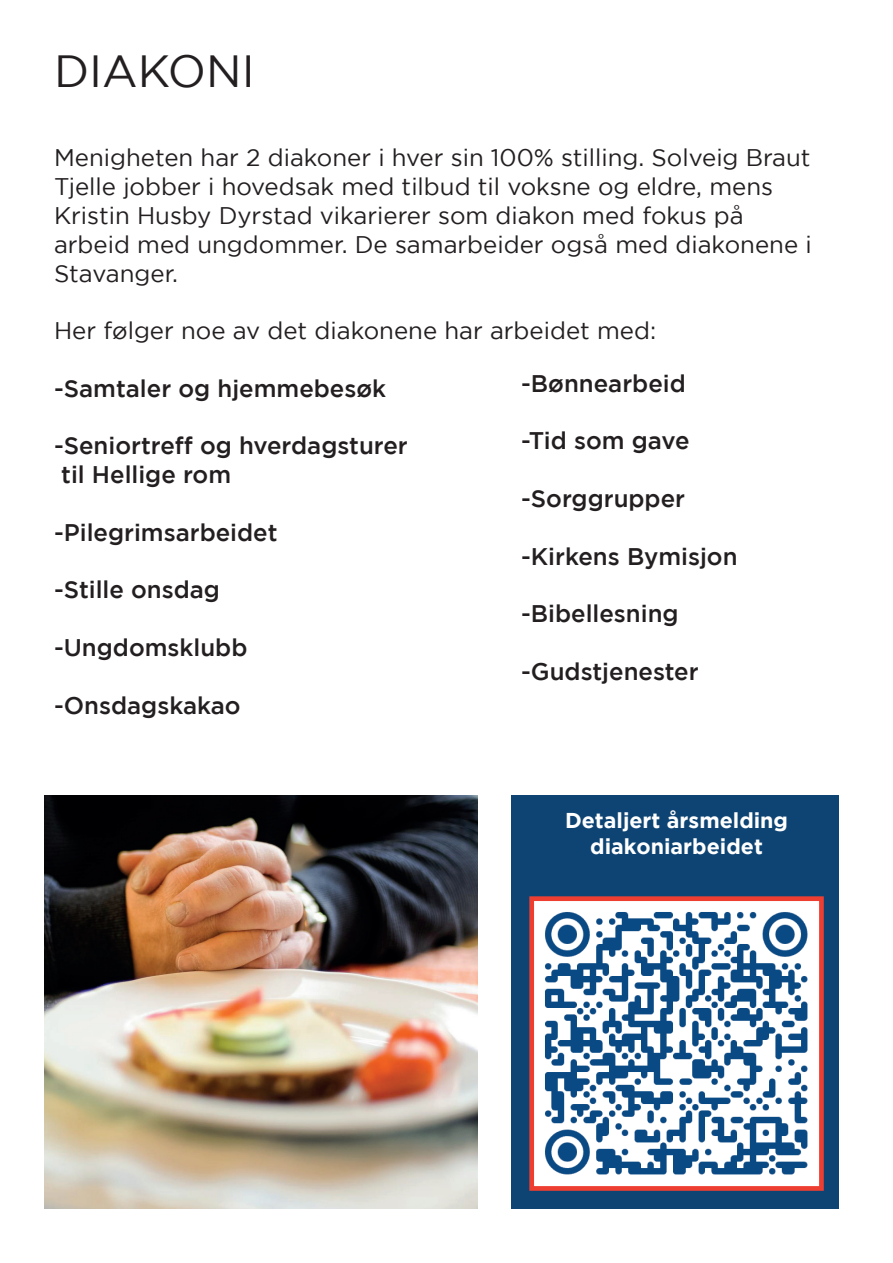
<style>
.page{position:relative;width:893px;height:1263px;background:#fff}
.page>*{position:absolute;margin:0;border:0;box-sizing:border-box;transform-origin:0 0}
.t1{font:45px "Gotham";color:#231f20}
.t2{font:24px/28.8px "Gotham";color:#231f20}
.t3{font:500 24px/28.8px "Gotham";color:#231f20}
.t4{font:700 21.45px/25.8px "Gotham";color:#fff;text-align:center}
</style>
<div class="page">
<div style="left:512px;top:795px;width:327px;height:414px;background:#0e4474"></div>
<img style="left:535px;top:902px;width:283px;height:283px">
<div style="left:529px;top:896px;width:295px;height:295px;border:5px solid #ee3e32"></div>
<img style="left:45px;top:795px;width:433px;height:414px">
<h1 class="t1" style="left:54px;top:46px;width:202px">DIAKONI</h1>
<p class="t2" style="left:54px;top:143px;width:759px">Menigheten har 2 diakoner i hver sin 100% stilling. Solveig Braut Tjelle jobber i hovedsak med tilbud til voksne og eldre, mens Kristin Husby Dyrstad vikarierer som diakon med fokus på arbeid med ungdommer. De samarbeider også med diakonene i Stavanger.</p>
<p class="t2" style="left:54px;top:316px;width:604px">Her følger noe av det diakonene har arbeidet med:</p>
<p class="t3" style="left:54px;top:373px;width:334px">-Samtaler og hjemmebesøk</p>
<p class="t3" style="left:54px;top:431px;width:355px">-Seniortreff og hverdagsturer til Hellige rom</p>
<p class="t3" style="left:54px;top:517px;width:225px">-Pilegrimsarbeidet</p>
<p class="t3" style="left:54px;top:575px;width:168px">-Stille onsdag</p>
<p class="t3" style="left:54px;top:633px;width:195px">-Ungdomsklubb</p>
<p class="t3" style="left:54px;top:690px;width:188px">-Onsdagskakao</p>
<p class="t3" style="left:521px;top:368px;width:166px">-Bønnearbeid</p>
<p class="t3" style="left:521px;top:426px;width:170px">-Tid som gave</p>
<p class="t3" style="left:521px;top:483px;width:165px">-Sorggrupper</p>
<p class="t3" style="left:521px;top:541px;width:218px">-Kirkens Bymisjon</p>
<p class="t3" style="left:521px;top:599px;width:159px">-Bibellesning</p>
<p class="t3" style="left:521px;top:656px;width:179px">-Gudstjenester</p>
<p class="t4" style="left:565px;top:807px;width:225px">Detaljert årsmelding diakoniarbeidet</p>
</div>
